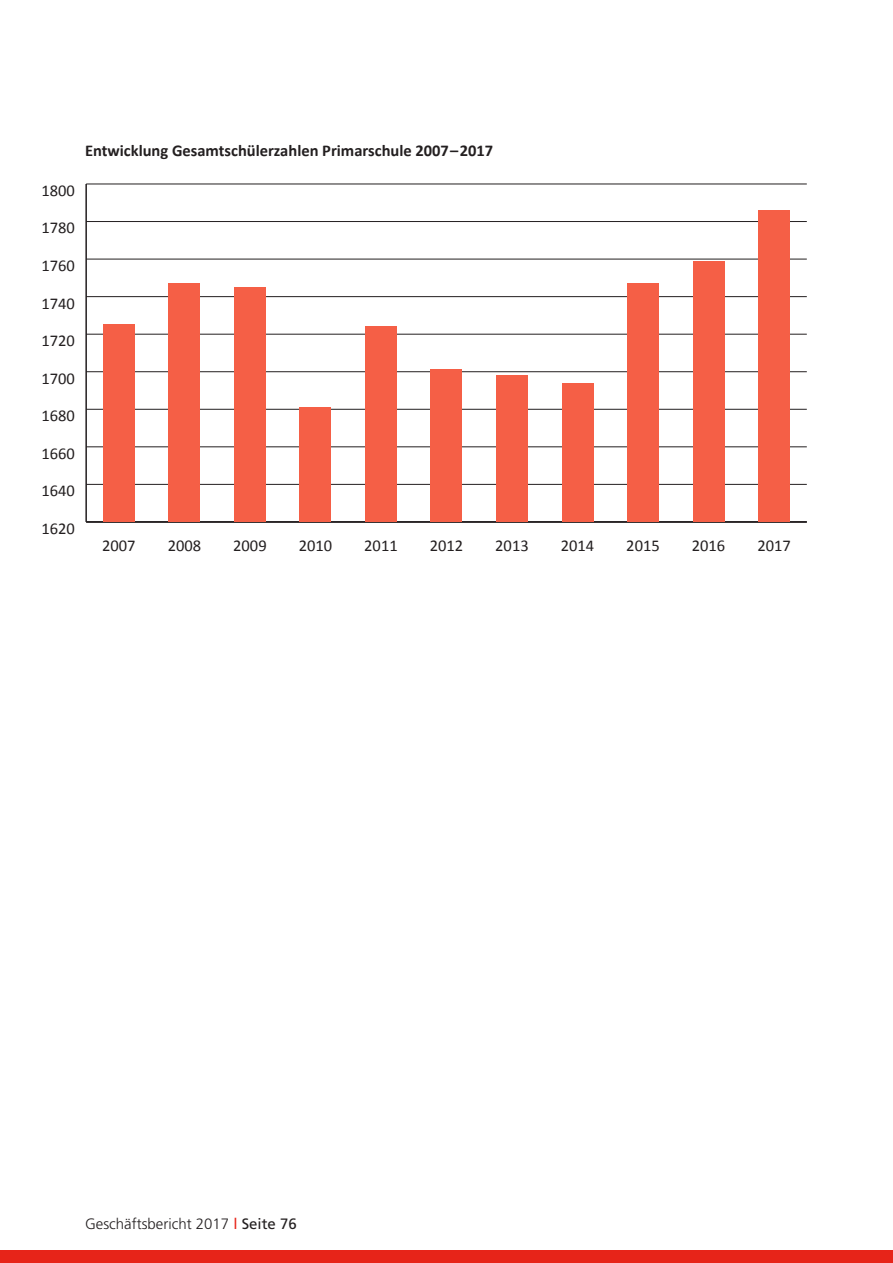
<style>
.page{position:relative;width:893px;height:1263px;background:#fff}
.page>*{position:absolute;margin:0;border:0;box-sizing:border-box;transform-origin:0 0}
.t1{font:16.5px "Calibri";color:#231f20}
.t2{font:700 16.5px "Calibri";color:#231f20}
.t3{font:300 15px "Frutiger LT Std";color:#231f20}
.s1{font-weight:400;color:#e72419}
.s2{font-weight:400}
</style>
<div class="page">
<div style="left:0;top:1250px;width:893px;height:13px;background:#e72419"></div>
<hr style="left:85px;top:184px;width:2px;height:338px;background:#231f20">
<hr style="left:86px;top:521px;width:721px;height:2px;background:#231f20">
<hr style="left:86px;top:484px;width:721px;height:1px;background:#231f20">
<hr style="left:86px;top:446px;width:721px;height:1px;background:#231f20">
<hr style="left:86px;top:409px;width:721px;height:1px;background:#231f20">
<hr style="left:86px;top:371px;width:721px;height:1px;background:#231f20">
<hr style="left:86px;top:334px;width:721px;height:1px;background:#231f20">
<hr style="left:86px;top:296px;width:721px;height:1px;background:#231f20">
<hr style="left:86px;top:259px;width:721px;height:1px;background:#231f20">
<hr style="left:86px;top:221px;width:721px;height:1px;background:#231f20">
<hr style="left:86px;top:184px;width:721px;height:1px;background:#231f20">
<div style="left:103px;top:325px;width:32px;height:197px;background:#f55f46"></div>
<div style="left:169px;top:283px;width:31px;height:239px;background:#f55f46"></div>
<div style="left:234px;top:287px;width:32px;height:235px;background:#f55f46"></div>
<div style="left:300px;top:407px;width:31px;height:115px;background:#f55f46"></div>
<div style="left:365px;top:327px;width:32px;height:195px;background:#f55f46"></div>
<div style="left:431px;top:370px;width:31px;height:152px;background:#f55f46"></div>
<div style="left:496px;top:375px;width:32px;height:147px;background:#f55f46"></div>
<div style="left:562px;top:383px;width:31px;height:139px;background:#f55f46"></div>
<div style="left:627px;top:283px;width:32px;height:239px;background:#f55f46"></div>
<div style="left:693px;top:261px;width:31px;height:261px;background:#f55f46"></div>
<div style="left:758px;top:210px;width:32px;height:312px;background:#f55f46"></div>
<p class="t1" style="left:41px;top:180px;width:35px">1800</p>
<p class="t1" style="left:41px;top:218px;width:35px">1780</p>
<p class="t1" style="left:41px;top:255px;width:35px">1760</p>
<p class="t1" style="left:41px;top:293px;width:35px">1740</p>
<p class="t1" style="left:41px;top:330px;width:35px">1720</p>
<p class="t1" style="left:41px;top:368px;width:35px">1700</p>
<p class="t1" style="left:41px;top:405px;width:35px">1680</p>
<p class="t1" style="left:41px;top:443px;width:35px">1660</p>
<p class="t1" style="left:41px;top:480px;width:35px">1640</p>
<p class="t1" style="left:41px;top:518px;width:35px">1620</p>
<p class="t2" style="left:85px;top:140px;width:410px">Entwicklung Gesamtschülerzahlen Primarschule 2007–2017</p>
<p class="t1" style="left:102px;top:535px;width:35px">2007</p>
<p class="t1" style="left:168px;top:535px;width:35px">2008</p>
<p class="t1" style="left:233px;top:535px;width:35px">2009</p>
<p class="t1" style="left:299px;top:535px;width:35px">2010</p>
<p class="t1" style="left:364px;top:535px;width:35px">2011</p>
<p class="t1" style="left:430px;top:535px;width:35px">2012</p>
<p class="t1" style="left:495px;top:535px;width:35px">2013</p>
<p class="t1" style="left:561px;top:535px;width:35px">2014</p>
<p class="t1" style="left:626px;top:535px;width:35px">2015</p>
<p class="t1" style="left:692px;top:535px;width:35px">2016</p>
<p class="t1" style="left:757px;top:535px;width:35px">2017</p>
<p class="t3" style="left:85px;top:1215px;width:213px">Geschäftsbericht 2017 <span class="s1">l</span> <span class="s2">Seite 76</span></p>
</div>
